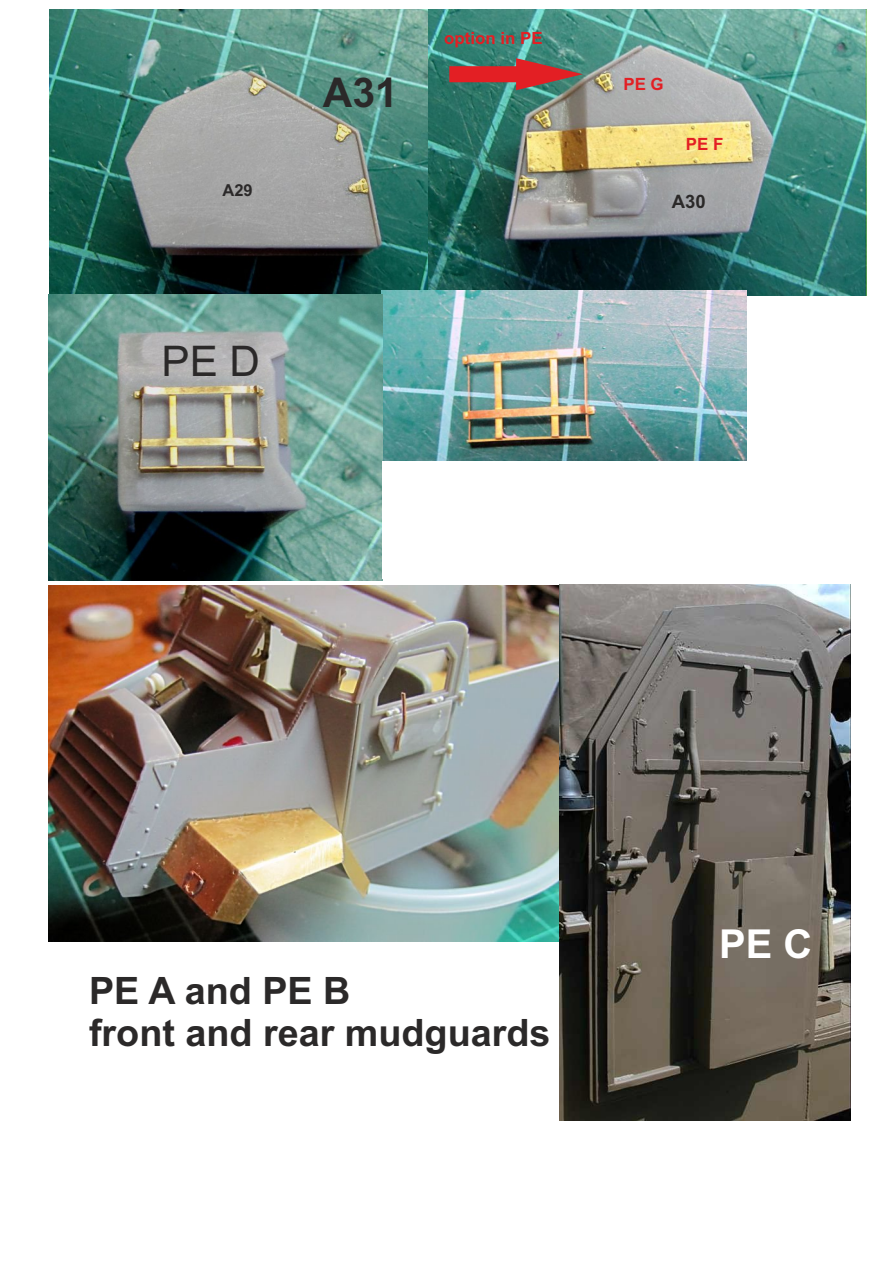
<style>
.page{position:relative;width:893px;height:1263px;background:#fff}
.page>*{position:absolute;margin:0;border:0;box-sizing:border-box;transform-origin:0 0}
.t1{font:42.3px "Arial";color:#2b2929}
.t2{font:700 40.95px "Arial";color:#2b2929}
.t3{font:700 39.9px "Arial";color:#fff}
.t4{font:700 37.8px/42.2px "Arial";color:#2b2929}
.t5{font:700 18.45px "Arial";color:#2b2929}
.t6{font:700 16.95px "Arial";color:#e31f24}
.t7{font:700 16.5px "Arial";color:#2b2929}
</style>
<div class="page">
<img style="left:50px;top:9px;width:379px;height:286px">
<img style="left:429px;top:9px;width:437px;height:286px">
<svg style="left:449px;top:58px;width:134px;height:32px;background:#90524e"></svg>
<img style="left:382px;top:291px;width:365px;height:170px">
<img style="left:49px;top:295px;width:334px;height:286px">
<img style="left:48px;top:586px;width:511px;height:356px">
<img style="left:559px;top:585px;width:291px;height:535px">
<p class="t7" style="left:222px;top:184px;width:32px">A29</p>
<p class="t1" style="left:161px;top:345px;width:100px">PE D</p>
<p class="t2" style="left:323px;top:77px;width:77px">A31</p>
<p class="t6" style="left:444px;top:31px;width:100px">option in PE</p>
<p class="t6" style="left:623px;top:78px;width:42px">PE G</p>
<p class="t6" style="left:686px;top:138px;width:39px">PE F</p>
<p class="t5" style="left:672px;top:195px;width:35px">A30</p>
<p class="t4" style="left:89px;top:973px;width:463px">PE A and PE B<br>front and rear mudguards</p>
<p class="t3" style="left:719px;top:929px;width:95px">PE C</p>
</div>
